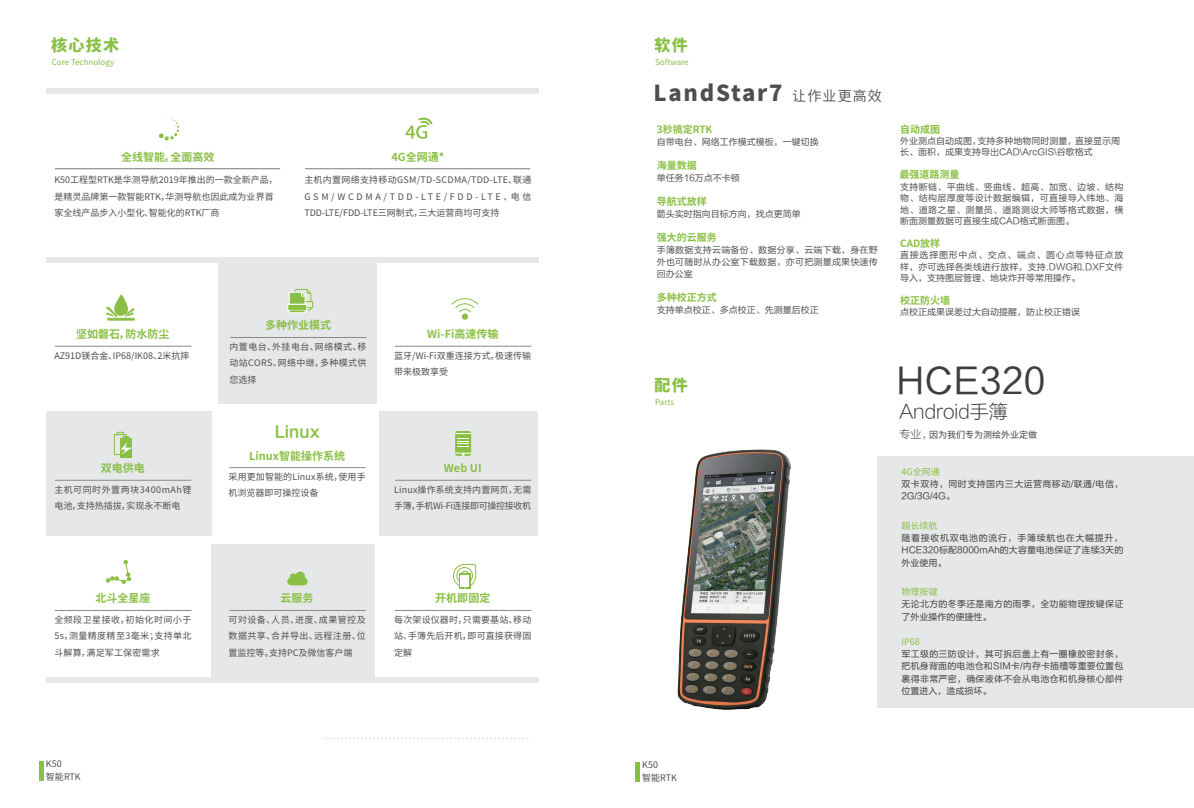
<style>
.page{position:relative;width:1194px;height:808px;background:#fff}
.page>*{position:absolute;margin:0;border:0;box-sizing:border-box;transform-origin:0 0}
.t1{font:35.4px "FZLTHJW GB1 0";letter-spacing:.02em;color:#3e3e3f}
.t2{font:900 22px "Noto Sans Hans";letter-spacing:.08em;color:#4c4e50}
.t3{font:18.9px "FZLTXHK GBK1 0";color:#3e3e3f}
.t4{font:900 16px "Noto Sans Hans";letter-spacing:.08em;color:#89c044}
.t5{font:15.6px "FZLTCHJW GB1 0";color:#89c044}
.t6{font:700 11px "Noto Sans Hans";color:#89c044}
.t7{font:700 10px "Noto Sans Hans";color:#89c044}
.t8{font:9px/16.4px "Noto Sans Hans";color:#4c4e50}
.t9{font:9px/11.4px "FZLTHJW GB1 0";color:#4c4e50;text-align:justify}
.t10{font:9px/12.4px "FZLTHJW GB1 0";letter-spacing:.025em;color:#3e3e3f;text-align:justify}
.t11{font:9px/12.4px "FZLTHJW GB1 0";letter-spacing:.045em;color:#3e3e3f}
.t12{font:9px/16.4px "Noto Sans Hans";letter-spacing:.055em;color:#4c4e50}
.t13{font:9px "Noto Sans Hans";color:#89c044}
.t14{font:9px "Noto Sans Hans";color:#3e3e3f}
.t15{font:8px "Noto Sans Hans";color:#89c044}
.s1{font-weight:600;font-size:14px}
.s2{font-family:"FZLTXHK GBK1 0";font-size:11px}
</style>
<div class="page">
<div style="left:46px;top:89px;width:493px;height:5px;background:#e6e7e9"></div>
<div style="left:46px;top:257px;width:493px;height:6px;background:#e6e7e9"></div>
<div style="left:46px;top:677px;width:493px;height:5px;background:#e6e7e9"></div>
<div style="left:211px;top:544px;width:164px;height:132px;background:#e6e7e9"></div>
<div style="left:218px;top:263px;width:158px;height:140px;background:#e6e7e9"></div>
<div style="left:877px;top:456px;width:317px;height:251px;background:#e6e7e9"></div>
<div style="left:46px;top:411px;width:165px;height:124px;background:#e6e7e9"></div>
<div style="left:379px;top:411px;width:158px;height:124px;background:#e6e7e9"></div>
<hr style="left:39px;top:761px;width:4px;height:19px;background:#89c044">
<hr style="left:55px;top:168px;width:225px;height:1px;background:#888a8d">
<svg style="left:105px;top:294px;width:30px;height:24px"></svg>
<div style="left:107px;top:318px;width:28px;height:3px;background:#89c044;border:1px solid #89c044"></div>
<div style="left:120px;top:438px;width:12px;height:20px;background:#89c044"></div>
<svg style="left:113px;top:432px;width:19px;height:23px"></svg>
<svg style="left:106px;top:560px;width:25px;height:24px"></svg>
<svg style="left:287px;top:572px;width:21px;height:13px"></svg>
<div style="left:293px;top:301px;width:20px;height:7px;border:1px solid #89c044"></div>
<svg style="left:287px;top:304px;width:2px;height:7px"></svg>
<svg style="left:289px;top:289px;width:23px;height:24px"></svg>
<svg style="left:405px;top:117px;width:27px;height:22px"></svg>
<svg style="left:451px;top:298px;width:28px;height:21px"></svg>
<div style="left:462px;top:313px;width:6px;height:7px;border:1px solid #89c044;border-radius:50%"></div>
<svg style="left:453px;top:564px;width:24px;height:25px"></svg>
<div style="left:455px;top:431px;width:16px;height:25px;background:#89c044;border-radius:2px"></div>
<svg style="left:455px;top:453px;width:16px;height:2px"></svg>
<svg style="left:455px;top:433px;width:16px;height:14px"></svg>
<svg style="left:159px;top:117px;width:20px;height:24px"></svg>
<hr style="left:305px;top:168px;width:225px;height:1px;background:#888a8d">
<hr style="left:229px;top:467px;width:137px;height:1px;background:#888a8d">
<hr style="left:230px;top:337px;width:137px;height:1px;background:#888a8d">
<hr style="left:55px;top:346px;width:136px;height:1px;background:#888a8d">
<hr style="left:395px;top:346px;width:136px;height:1px;background:#888a8d">
<hr style="left:55px;top:480px;width:136px;height:1px;background:#888a8d">
<hr style="left:395px;top:480px;width:136px;height:1px;background:#888a8d">
<hr style="left:55px;top:610px;width:136px;height:1px;background:#888a8d">
<hr style="left:229px;top:610px;width:137px;height:1px;background:#888a8d">
<hr style="left:395px;top:610px;width:136px;height:1px;background:#888a8d">
<svg style="left:321px;top:737px;width:210px;height:2px"></svg>
<hr style="left:635px;top:762px;width:4px;height:19px;background:#89c044">
<img style="left:677px;top:449px;width:114px;height:261px">
<h3 class="t4" style="left:51px;top:36px;width:69px">核心技术</h3>
<p class="t15" style="left:52px;top:57px;width:64px">Core Technology</p>
<p class="t6" style="left:121px;top:150px;width:95px">全线智能，全面高效</p>
<p class="t8" style="left:54px;top:172px;width:224px">K50工程型RTK是华测导航2019年推出的一款全新产品，是精灵品牌第一款智能RTK，华测导航也因此成为业界首家全线产品步入小型化、智能化的RTK厂商</p>
<p class="t6" style="left:391px;top:150px;width:54px">4G全网通*</p>
<p class="t8" style="left:304px;top:172px;width:228px;text-align:justify">主机内置网络支持移动GSM/TD-SCDMA/TDD-LTE、联通GSM/WCDMA/TDD-LTE/FDD-LTE、电信TDD-LTE/FDD-LTE三网制式，三大运营商均可支持</p>
<p class="t6" style="left:76px;top:328px;width:95px">坚如磐石，防水防尘</p>
<p class="t8" style="left:54px;top:347px;width:137px">AZ91D镁合金、IP68/IK08、2米抗摔</p>
<p class="t6" style="left:101px;top:462px;width:45px">双电供电</p>
<p class="t12" style="left:54px;top:481px;width:139px">主机可同时外置两块3400mAh锂电池，支持热插拔，实现永不断电</p>
<p class="t6" style="left:95px;top:592px;width:56px">北斗全星座</p>
<p class="t8" style="left:54px;top:611px;width:139px;text-align:justify">全频段卫星接收，初始化时间小于5s，测量精度精至3毫米；支持单北斗解算，满足军工保密需求</p>
<p class="t6" style="left:265px;top:319px;width:67px">多种作业模式</p>
<p class="t8" style="left:229px;top:338px;width:139px;text-align:justify">内置电台、外挂电台、网络模式、移动站CORS、网络中继，多种模式供您选择</p>
<h3 class="t5" style="left:275px;top:423px;width:47px">Linux</h3>
<p class="t6" style="left:249px;top:449px;width:97px">Linux智能操作系统</p>
<p class="t8" style="left:229px;top:469px;width:139px">采用更加智能的Linux系统，使用手机浏览器即可操控设备</p>
<p class="t6" style="left:427px;top:328px;width:73px">Wi-Fi高速传输</p>
<p class="t8" style="left:394px;top:347px;width:138px">蓝牙/Wi-Fi双重连接方式，极速传输带来极致享受</p>
<p class="t6" style="left:444px;top:462px;width:39px">Web UI</p>
<p class="t8" style="left:394px;top:481px;width:139px">Linux操作系统支持内置网页，无需手簿，手机Wi-Fi连接即可操控接收机</p>
<p class="t6" style="left:281px;top:592px;width:34px">云服务</p>
<p class="t8" style="left:229px;top:611px;width:139px;text-align:justify">可对设备、人员、进度、成果管控及数据共享、合并导出、远程注册、位置监控等。支持PC及微信客户端</p>
<p class="t6" style="left:435px;top:592px;width:56px">开机即固定</p>
<p class="t8" style="left:394px;top:611px;width:139px;text-align:justify">每次架设仪器时，只需要基站、移动站、手簿先后开机，即可直接获得固定解</p>
<p class="t8" style="left:46px;top:758px;width:36px;line-height:12.4px">K50<br>智能RTK</p>
<h3 class="t4" style="left:654px;top:36px;width:35px">软件</h3>
<p class="t15" style="left:655px;top:57px;width:35px">Software</p>
<h2 class="t2" style="left:653px;top:81px;width:230px">LandStar7 <span class="s1">让作业更高效</span></h2>
<p class="t7" style="left:657px;top:124px;width:57px">3秒搞定RTK</p>
<p class="t9" style="left:657px;top:137px;width:163px">自带电台、网络工作模式模板，一键切换</p>
<p class="t7" style="left:657px;top:160px;width:41px">海量数据</p>
<p class="t9" style="left:657px;top:173px;width:84px">单任务16万点不卡顿</p>
<p class="t7" style="left:657px;top:196px;width:51px">导航式放样</p>
<p class="t9" style="left:657px;top:209px;width:145px">箭头实时指向目标方向，找点更简单</p>
<p class="t7" style="left:657px;top:232px;width:61px">强大的云服务</p>
<p class="t9" style="left:657px;top:244px;width:222px;line-height:12px">手簿数据支持云端备份、数据分享、云端下载，身在野外也可随时从办公室下载数据，亦可把测量成果快速传回办公室</p>
<p class="t7" style="left:657px;top:292px;width:61px">多种校正方式</p>
<p class="t9" style="left:657px;top:305px;width:163px">支持单点校正、多点校正、先测量后校正</p>
<p class="t7" style="left:900px;top:123px;width:41px">自动成图</p>
<p class="t9" style="left:900px;top:135px;width:221px">外业测点自动成图，支持多种地物同时测量，直接显示周长、面积，成果支持导出CAD\ArcGIS\谷歌格式</p>
<p class="t7" style="left:899px;top:169px;width:61px">最强道路测量</p>
<p class="t9" style="left:900px;top:181px;width:225px">支持断链、平曲线、竖曲线、超高、加宽、边坡、结构物、结构层厚度等设计数据编辑，可直接导入纬地、海地、道路之星、测量员、道路测设大师等格式数据，横断面测量数据可直接生成CAD格式断面图。</p>
<p class="t7" style="left:900px;top:237px;width:42px">CAD放样</p>
<p class="t9" style="left:900px;top:249px;width:225px">直接选择图形中点、交点、端点、圆心点等特征点放样，亦可选择各类线进行放样，支持.DWG和.DXF文件导入，支持图层管理、地块炸开等常用操作。</p>
<p class="t7" style="left:900px;top:294px;width:51px">校正防火墙</p>
<p class="t9" style="left:900px;top:306px;width:182px">点校正成果误差过大自动提醒，防止校正错误</p>
<h3 class="t4" style="left:654px;top:377px;width:35px">配件</h3>
<p class="t15" style="left:655px;top:397px;width:20px">Parts</p>
<h1 class="t1" style="left:896px;top:362px;width:150px">HCE320</h1>
<h3 class="t3" style="left:899px;top:401px;width:110px">Android手簿</h3>
<p class="t14" style="left:899px;top:430px;width:139px"><span class="s2">专业，</span>因为我们专为测绘外业定做</p>
<p class="t13" style="left:901px;top:466px;width:40px">4G全网通</p>
<p class="t11" style="left:901px;top:478px;width:223px">双卡双待，同时支持国内三大运营商移动/联通/电信，<br>2G/3G/4G。</p>
<p class="t13" style="left:901px;top:520px;width:37px">超长续航</p>
<p class="t10" style="left:901px;top:532px;width:223px">随着接收机双电池的流行，手簿续航也在大幅提升，HCE320标配8000mAh的大容量电池保证了连续3天的外业使用。</p>
<p class="t13" style="left:901px;top:587px;width:37px">物理按键</p>
<p class="t10" style="left:901px;top:598px;width:223px">无论北方的冬季还是南方的雨季，全功能物理按键保证了外业操作的便捷性。</p>
<p class="t13" style="left:901px;top:636px;width:20px">IP68</p>
<p class="t10" style="left:901px;top:648px;width:223px">军工级的三防设计，其可拆后盖上有一圈橡胶密封条，把机身背面的电池仓和SIM卡/内存卡插槽等重要位置包裹得非常严密，确保液体不会从电池仓和机身核心部件位置进入，造成损坏。</p>
<p class="t8" style="left:642px;top:759px;width:36px;line-height:12.4px">K50<br>智能RTK</p>
</div>
